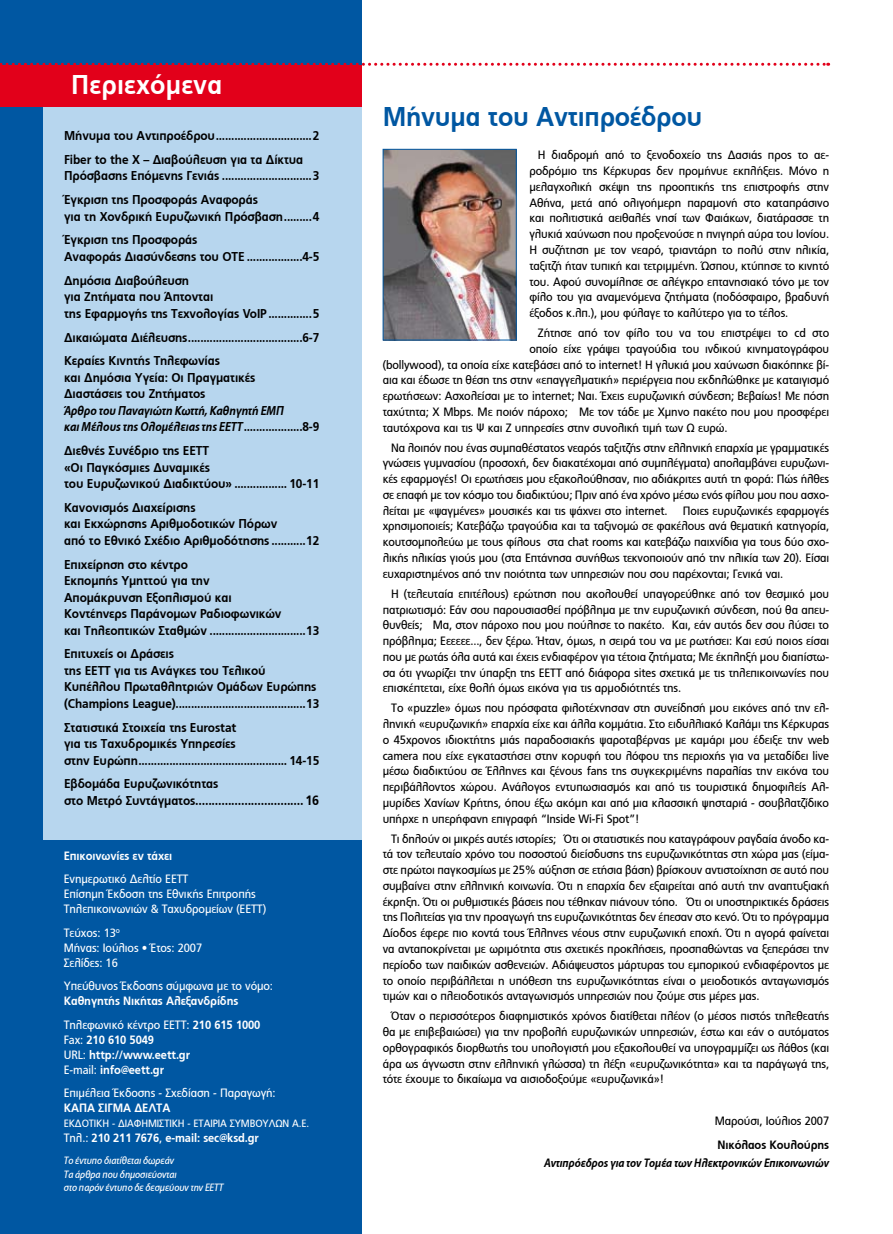
<style>
.page{position:relative;width:893px;height:1234px;background:#fff}
.page>*{position:absolute;margin:0;border:0;box-sizing:border-box;transform-origin:0 0}
.t1{font:700 27px "PF Catalog";letter-spacing:-.01em;color:#0057a2;scale:.93 1}
.t2{font:700 27px "PF Catalog";letter-spacing:.01em;color:#fff;scale:.93 1}
.t3{font:700 13.5px "PF Catalog";color:#000;scale:.93 1}
.t4{font:700 12.75px/16.5px "PF Catalog";letter-spacing:-.01em;color:#000;scale:.93 1}
.t5{font:italic 700 12.75px/16.5px "PF Catalog";letter-spacing:-.01em;color:#000;scale:.93 1}
.t6{font:12px/15.8px "PF Catalog";letter-spacing:-.01em;color:#000;text-align:justify;scale:.93 1}
.t7{font:12px/15px "PF Catalog";letter-spacing:-.01em;color:#fff;scale:.93 1}
.t8{font:700 12px/15px "PF Catalog";letter-spacing:-.01em;color:#fff;scale:.93 1}
.t9{font:italic 700 12px "PF Catalog";letter-spacing:-.01em;color:#000;scale:.93 1}
.t10{font:700 12px "PF Catalog";letter-spacing:-.01em;color:#000;scale:.93 1}
.t11{font:italic 10.5px/13.5px "PF Catalog";letter-spacing:-.01em;color:#fff;scale:.93 1}
.t12{font:10.5px "PF Catalog";letter-spacing:-.01em;color:#fff;scale:.93 1}
.s1{font-style:normal}
.s2{font-size:12.75px}
.s3{font-weight:400}
</style>
<div class="page">
<div style="left:0;top:0;width:361px;height:1233px;background:#0057a2"></div>
<div style="left:43px;top:107px;width:318px;height:732px;background:#b7d6ee"></div>
<div style="left:0;top:65px;width:361px;height:42px;background:#e2001a"></div>
<svg style="left:0;top:63px;width:829px;height:3px"></svg>
<img style="left:385px;top:151px;width:130px;height:187px">
<div style="left:383px;top:149px;width:134px;height:191px;border:1px solid #0057a2"></div>
<h1 class="t2" style="left:71px;top:69px;width:164px">Περιεχόμενα</h1>
<p class="t4" style="left:64px;top:124px;width:276px;line-height:23.7px">Μήνυμα του Αντιπροέδρου...............................2<br>Fiber to the X – Διαβούλευση για τα Δίκτυα</p>
<p class="t4" style="left:64px;top:164px;width:276px;line-height:23.7px">Πρόσβασης Επόμενης Γενιάς .............................3<br>Έγκριση της Προσφοράς Αναφοράς</p>
<p class="t4" style="left:64px;top:204px;width:276px;line-height:23.7px">για τη Χονδρική Ευρυζωνική Πρόσβαση.........4<br>Έγκριση της Προσφοράς</p>
<p class="t4" style="left:64px;top:245px;width:276px;line-height:23.7px">Αναφοράς Διασύνδεσης του ΟΤΕ ..................4-5<br>Δημόσια Διαβούλευση</p>
<p class="t4" style="left:64px;top:288px;width:276px">για Ζητήματα που Άπτονται<br>της Εφαρμογής της Τεχνολογίας VoIP..............5</p>
<p class="t4" style="left:64px;top:325px;width:276px;line-height:23.7px">Δικαιώματα Διέλευσης.....................................6-7<br>Κεραίες Κινητής Τηλεφωνίας</p>
<p class="t4" style="left:64px;top:369px;width:207px">και Δημόσια Υγεία: Οι Πραγματικές<br>Διαστάσεις του Ζητήματος</p>
<p class="t5" style="left:64px;top:402px;width:276px">Άρθρο του Παναγιώτη Κωττή, Καθηγητή ΕΜΠ<br>και Μέλους της Ολομέλειας της ΕΕΤΤ<span class="s1">...................8-9</span></p>
<p class="t4" style="left:64px;top:442px;width:276px">Διεθνές Συνέδριο της ΕΕΤΤ<br>«Οι Παγκόσμιες Δυναμικές<br>του Ευρυζωνικού Διαδικτύου» ................. 10-11</p>
<p class="t4" style="left:64px;top:499px;width:276px">Κανονισμός Διαχείρισης<br>και Εκχώρησης Αριθμοδοτικών Πόρων<br>από το Εθνικό Σχέδιο Αριθμοδότησης ...........12</p>
<p class="t4" style="left:64px;top:556px;width:276px">Επιχείρηση στο κέντρο<br>Εκπομπής Υμηττού για την<br>Απομάκρυνση Εξοπλισμού και<br>Κοντέηνερς Παράνομων Ραδιοφωνικών<br>και Τηλεοπτικών Σταθμών ...............................13</p>
<p class="t4" style="left:64px;top:645px;width:276px">Επιτυχείς οι Δράσεις<br>της ΕΕΤΤ για τις Ανάγκες του Τελικού Κυπέλλου Πρωταθλητριών Ομάδων Ευρώπης (Champions League)..........................................13</p>
<p class="t4" style="left:64px;top:719px;width:276px">Στατιστικά Στοιχεία της Eurostat<br>για τις Ταχυδρομικές Υπηρεσίες<br>στην Ευρώπη................................................ 14-15</p>
<p class="t4" style="left:64px;top:775px;width:167px">Εβδομάδα Ευρυζωνικότητας</p>
<p class="t3" style="left:64px;top:792px;width:276px"><span class="s2">στο Μετρό Συντάγματος</span>................................. 16</p>
<p class="t8" style="left:64px;top:847px;width:118px">Επικοινωνίες εν τάχει</p>
<p class="t7" style="left:64px;top:871px;width:219px">Ενημερωτικό Δελτίο ΕΕΤΤ<br>Επίσημη Έκδοση της Εθνικής Επιτροπής<br>Τηλεπικοινωνιών &amp; Ταχυδρομείων (ΕΕΤΤ)</p>
<p class="t7" style="left:64px;top:924px;width:150px">Τεύχος: 13<sup>ο<br></sup>Μήνας: Ιούλιος • Έτος: 2007<br>Σελίδες: 16</p>
<p class="t7" style="left:64px;top:978px;width:227px">Υπεύθυνος Έκδοσης σύμφωνα με το νόμο:</p>
<p class="t8" style="left:64px;top:989px;width:213px;line-height:23.5px">Καθηγητής Νικήτας Αλεξανδρίδης<br><span class="s3">Τηλεφωνικό κέντρο ΕΕΤΤ:</span> 210 615 1000</p>
<p class="t8" style="left:64px;top:1031px;width:137px"><span class="s3">Fax:</span> 210 610 5049<br><span class="s3">URL:</span> http://www.eett.gr<br><span class="s3">E-mail:</span> info@eett.gr</p>
<p class="t7" style="left:64px;top:1085px;width:229px">Επιμέλεια Έκδοσης - Σχεδίαση - Παραγωγή:</p>
<p class="t8" style="left:64px;top:1100px;width:116px">ΚΑΠΑ ΣΙΓΜΑ ΔΕΛΤΑ</p>
<p class="t12" style="left:64px;top:1117px;width:265px">ΕΚΔΟΤΙΚΗ - ΔΙΑΦΗΜΙΣΤΙΚΗ - ΕΤΑΙΡΙΑ ΣΥΜΒΟΥΛΩΝ Α.Ε.</p>
<p class="t8" style="left:64px;top:1130px;width:211px"><span class="s3">Τηλ.:</span> 210 211 7676<span class="s3">,</span> e-mail: sec@ksd.gr</p>
<p class="t11" style="left:64px;top:1154px;width:173px">Το έντυπο διατίθεται δωρεάν<br>Τα άρθρα που δημοσιεύονται<br>στο παρόν έντυπο δε δεσμεύουν την ΕΕΤΤ</p>
<h1 class="t1" style="left:383px;top:100px;width:345px">Μήνυμα του Αντιπροέδρου</h1>
<p class="t6" style="left:529px;top:147px;width:324px;text-indent:9px">Η διαδρομή από το ξενοδοχείο της Δασιάς προς το αε&shy;ροδρόμιο της Κέρκυρας δεν προμήνυε εκπλήξεις. Μόνο η μελαγχολική σκέψη της προοπτικής της επιστροφής στην Αθήνα, μετά από ολιγοήμερη παραμονή στο καταπράσινο και πολιτιστικά αειθαλές νησί των Φαιάκων, διατάρασσε τη γλυκιά χαύνωση που προξενούσε η πνιγηρή αύρα του Ιονίου.<br>Η συζήτηση με τον νεαρό, τριαντάρη το πολύ στην ηλικία, ταξιτζή ήταν τυπική και τετριμμένη. Ώσπου, κτύπησε το κινητό του. Αφού συνομίλησε σε αλέγκρο επτανησιακό τόνο με τον φίλο του για αναμενόμενα ζητήματα (ποδόσφαιρο, βραδυνή έξοδος κ.λπ.), μου φύλαγε το καλύτερο για το τέλος.</p>
<p class="t6" style="left:538px;top:325px;width:315px">Ζήτησε από τον φίλο του να του επιστρέψει το cd στο</p>
<p class="t6" style="left:529px;top:341px;width:324px">οποίο είχε γράψει τραγούδια του ινδικού κινηματογράφου</p>
<p class="t6" style="left:383px;top:356px;width:482px">(bollywood), τα οποία είχε κατεβάσει από το internet! Η γλυκιά μου χαύνωση διακόπηκε βί-</p>
<p class="t6" style="left:383px;top:372px;width:482px">αια και έδωσε τη θέση της στην «επαγγελματική» περιέργεια που εκδηλώθηκε με καταιγισμό</p>
<p class="t6" style="left:383px;top:388px;width:482px">ερωτήσεων: Ασχολείσαι με το internet; Ναι. Έχεις ευρυζωνική σύνδεση; Βεβαίως! Με πόση</p>
<p class="t6" style="left:383px;top:404px;width:482px">ταχύτητα; Χ Mbps. Με ποιόν πάροχο; Με τον τάδε με Χμηνο πακέτο που μου προσφέρει</p>
<p class="t6" style="left:383px;top:419px;width:372px">ταυτόχρονα και τις Ψ και Ζ υπηρεσίες στην συνολική τιμή των Ω ευρώ.</p>
<p class="t6" style="left:383px;top:439px;width:482px;text-indent:9px">Να λοιπόν που ένας συμπαθέστατος νεαρός ταξιτζής στην ελληνική επαρχία με γραμματικές γνώσεις γυμνασίου (προσοχή, δεν διακατέχομαι από συμπλέγματα) απολαμβάνει ευρυζωνι&shy;κές εφαρμογές! Οι ερωτήσεις μου εξακολούθησαν, πιο αδιάκριτες αυτή τη φορά: Πώς ήλθες σε επαφή με τον κόσμο του διαδικτύου; Πριν από ένα χρόνο μέσω ενός φίλου μου που ασχο&shy;λείται με «ψαγμένες» μουσικές και τις ψάχνει στο internet.</p>
<p class="t6" style="left:383px;top:502px;width:482px;text-indent:300px">Ποιες ευρυζωνικές εφαρμογές χρησιμοποιείς; Κατεβάζω τραγούδια και τα ταξινομώ σε φακέλους ανά θεματική κατηγορία, κουτσομπολεύω με τους φίλους στα chat rooms και κατεβάζω παιχνίδια για τους δύο σχο&shy;λικής ηλικίας γιούς μου (στα Επτάνησα συνήθως τεκνοποιούν από την ηλικία των 20). Είσαι ευχαριστημένος από την ποιότητα των υπηρεσιών που σου παρέχονται; Γενικά ναι.</p>
<p class="t6" style="left:383px;top:585px;width:482px;text-indent:9px">Η (τελευταία επιτέλους) ερώτηση που ακολουθεί υπαγορεύθηκε από τον θεσμικό μου πατριωτισμό: Εάν σου παρουσιασθεί πρόβλημα με την ευρυζωνική σύνδεση, πού θα απευ&shy;θυνθείς; Μα, στον πάροχο που μου πούλησε το πακέτο. Και, εάν αυτός δεν σου λύσει το πρόβλημα; Εεεεεε..., δεν ξέρω. Ήταν, όμως, η σειρά του να με ρωτήσει: Και εσύ ποιος είσαι που με ρωτάς όλα αυτά και έχεις ενδιαφέρον για τέτοια ζητήματα; Με έκπληξή μου διαπίστω&shy;σα ότι γνωρίζει την ύπαρξη της ΕΕΤΤ από διάφορα sites σχετικά με τις τηλεπικοινωνίες που επισκέπτεται, είχε θολή όμως εικόνα για τις αρμοδιότητές της.</p>
<p class="t6" style="left:383px;top:700px;width:482px;text-indent:9px">To «puzzle» όμως που πρόσφατα φιλοτέχνησαν στη συνείδησή μου εικόνες από την ελ&shy;ληνική «ευρυζωνική» επαρχία είχε και άλλα κομμάτια. Στο ειδυλλιακό Καλάμι της Κέρκυρας ο 45χρονος ιδιοκτήτης μιάς παραδοσιακής ψαροταβέρνας με καμάρι μου έδειξε την web camera που είχε εγκαταστήσει στην κορυφή του λόφου της περιοχής για να μεταδίδει live μέσω διαδικτύου σε Έλληνες και ξένους fans της συγκεκριμένης παραλίας την εικόνα του περιβάλλοντος χώρου. Ανάλογος εντυπωσιασμός και από τις τουριστικά δημοφιλείς Αλ&shy;μυρίδες Χανίων Κρήτης, όπου έξω ακόμη και από μια κλασσική ψησταριά - σουβλατζίδικο υπήρχε η υπερήφανη επιγραφή “Inside Wi-Fi Spot”!</p>
<p class="t6" style="left:383px;top:830px;width:482px;text-indent:9px">Τι δηλούν οι μικρές αυτές ιστορίες; Ότι οι στατιστικές που καταγράφουν ραγδαία άνοδο κα&shy;τά τον τελευταίο χρόνο του ποσοστού διείσδυσης της ευρυζωνικότητας στη χώρα μας (είμα&shy;στε πρώτοι παγκοσμίως με 25% αύξηση σε ετήσια βάση) βρίσκουν αντιστοίχηση σε αυτό που συμβαίνει στην ελληνική κοινωνία. Ότι η επαρχία δεν εξαιρείται από αυτή την αναπτυξιακή έκρηξη. Ότι οι ρυθμιστικές βάσεις που τέθηκαν πιάνουν τόπο. Ότι οι υποστηρικτικές δράσεις της Πολιτείας για την προαγωγή της ευρυζωνικότητας δεν έπεσαν στο κενό. Ότι το πρόγραμμα Δίοδος έφερε πιο κοντά τους Έλληνες νέους στην ευρυζωνική εποχή. Ότι η αγορά φαίνεται να ανταποκρίνεται με ωριμότητα στις σχετικές προκλήσεις, προσπαθώντας να ξεπεράσει την περίοδο των παιδικών ασθενειών. Αδιάψευστος μάρτυρας του εμπορικού ενδιαφέροντος με το οποίο περιβάλλεται η υπόθεση της ευρυζωνικότητας είναι ο μειοδοτικός ανταγωνισμός τιμών και ο πλειοδοτικός ανταγωνισμός υπηρεσιών που ζούμε στις μέρες μας.</p>
<p class="t6" style="left:383px;top:1008px;width:482px;text-indent:9px">Όταν ο περισσότερος διαφημιστικός χρόνος διατίθεται πλέον (ο μέσος πιστός τηλεθεατής θα με επιβεβαιώσει) για την προβολή ευρυζωνικών υπηρεσιών, έστω και εάν ο αυτόματος ορθογραφικός διορθωτής του υπολογιστή μου εξακολουθεί να υπογραμμίζει ως λάθος (και άρα ως άγνωστη στην ελληνική γλώσσα) τη λέξη «ευρυζωνικότητα» και τα παράγωγά της, τότε έχουμε το δικαίωμα να αισιοδοξούμε «ευρυζωνικά»!</p>
<p class="t6" style="left:715px;top:1112px;width:125px">Μαρούσι, Ιούλιος 2007</p>
<p class="t10" style="left:718px;top:1137px;width:121px">Νικόλαος Κουλούρης</p>
<p class="t9" style="left:544px;top:1156px;width:308px">Αντιπρόεδρος για τον Τομέα των Ηλεκτρονικών Επικοινωνιών</p>
</div>
